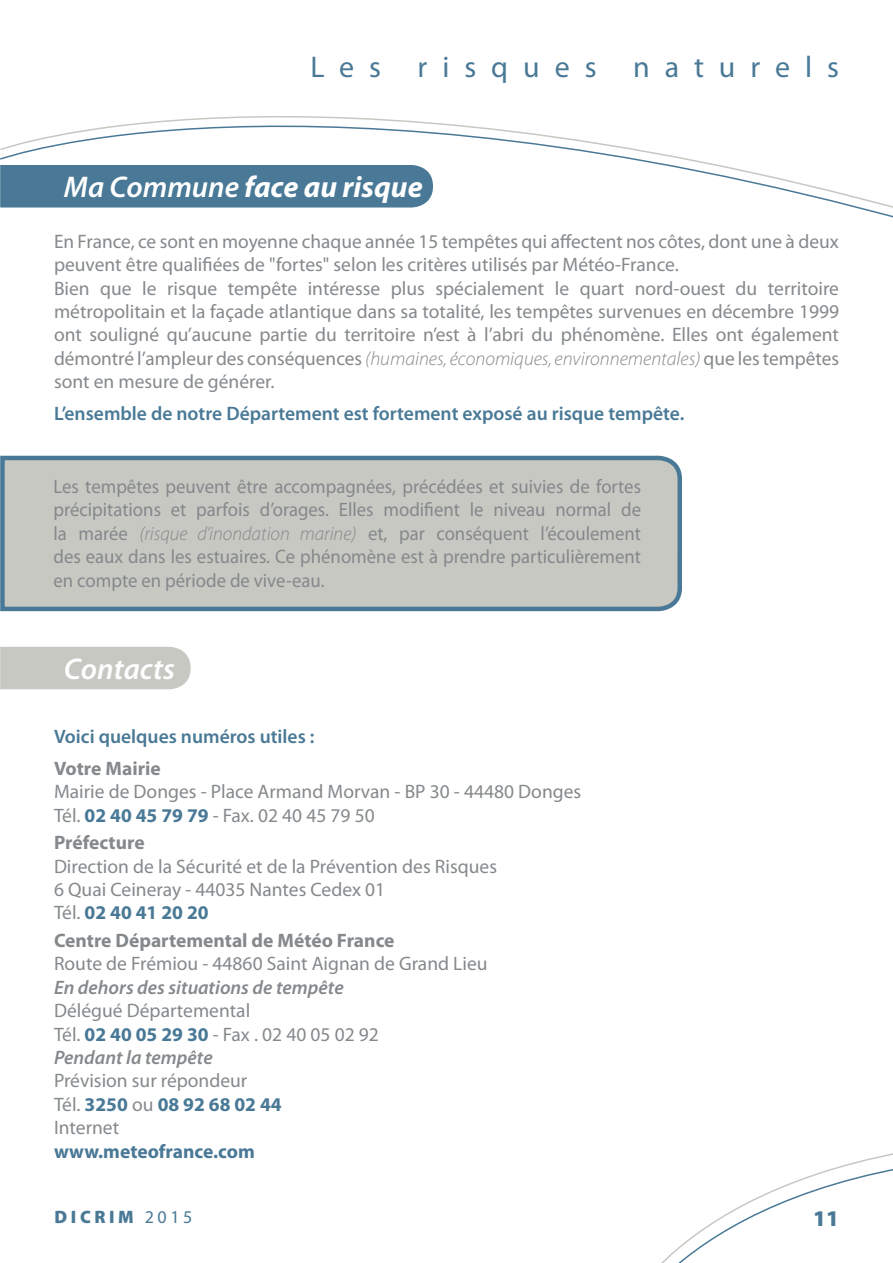
<style>
.page{position:relative;width:893px;height:1263px;background:#fff}
.page>*{position:absolute;margin:0;border:0;box-sizing:border-box;transform-origin:0 0}
.t1{font:italic 700 30px "Myriad Pro";color:#fff}
.t2{font:30px "Myriad Pro";letter-spacing:.5em;color:#497996}
.t3{font:italic 600 30px "Myriad Pro";color:#fff}
.t4{font:900 22.5px "Myriad Pro";color:#497996}
.t5{font:19.5px/23.4px "Myriad Pro";color:#85898c}
.t6{font:19.5px/23.4px "Myriad Pro";color:#85898c;text-align:justify;scale:.96 1}
.t7{font:600 19.5px "Myriad Pro";color:#497996}
.t8{font:700 19.5px "Myriad Pro";color:#85898c}
.t9{font:italic 600 19.5px "Myriad Pro";color:#85898c}
.t10{font:700 19.5px "Myriad Pro";color:#497996}
.t11{font:900 18px "Myriad Pro";letter-spacing:.2em;color:#497996}
.s1{font-weight:600}
.s2{font-weight:300;font-style:italic}
.s3{font-weight:700;color:#497996}
.s4{font-weight:600;font-style:italic}
.s5{font-weight:400}
</style>
<div class="page">
<svg style="left:0;top:455px;width:682px;height:157px;background:#bec3be"></svg>
<svg style="left:661px;top:1153px;width:232px;height:110px"></svg>
<svg style="left:0;top:116px;width:893px;height:102px"></svg>
<div style="left:0;top:165px;width:433px;height:42px;background:#497996"></div>
<div style="left:0;top:647px;width:191px;height:42px;background:#c7c8c1"></div>
<h1 class="t2" style="left:310px;top:48px;width:530px">Les risques naturels</h1>
<h1 class="t1" style="left:64px;top:168px;width:360px"><span class="s1">Ma Commune</span> face au risque</h1>
<p class="t5" style="left:54px;top:229px;width:787px">En France, ce sont en moyenne chaque année 15 tempêtes qui affectent nos côtes, dont une à deux peuvent être qualifiées de "fortes" selon les critères utilisés par Météo-France.<br>Bien que le risque tempête intéresse plus spécialement le quart nord-ouest du territoire métropolitain et la façade atlantique dans sa totalité, les tempêtes survenues en décembre 1999 ont souligné qu’aucune partie du territoire n’est à l’abri du phénomène. Elles ont également démontré l’ampleur des conséquences <span class="s2">(humaines, économiques, environnementales)</span> que les tempêtes sont en mesure de générer.</p>
<p class="t7" style="left:54px;top:401px;width:632px">L’ensemble de notre Département est fortement exposé au risque tempête.</p>
<p class="t6" style="left:54px;top:474px;width:614px">Les tempêtes peuvent être accompagnées, précédées et suivies de fortes précipitations et parfois d’orages. Elles modifient le niveau normal de la marée <span class="s2">(risque d’inondation marine)</span> et, par conséquent l’écoulement des eaux dans les estuaires. Ce phénomène est à prendre particulièrement en compte en période de vive-eau.</p>
<h1 class="t3" style="left:64px;top:650px;width:113px">Contacts</h1>
<p class="t7" style="left:54px;top:724px;width:262px">Voici quelques numéros utiles :</p>
<p class="t8" style="left:54px;top:755px;width:108px">Votre Mairie</p>
<p class="t5" style="left:54px;top:779px;width:529px">Mairie de Donges - Place Armand Morvan - BP 30 - 44480 Donges<br>Tél. <span class="s3">02 40 45 79 79</span> - Fax. 02 40 45 79 50</p>
<p class="t8" style="left:54px;top:830px;width:92px">Préfecture</p>
<p class="t5" style="left:54px;top:854px;width:445px">Direction de la Sécurité et de la Prévention des Risques<br>6 Quai Ceineray - 44035 Nantes Cedex 01<br>Tél. <span class="s3">02 40 41 20 20</span></p>
<p class="t8" style="left:54px;top:928px;width:342px">Centre Départemental de Météo France</p>
<p class="t5" style="left:54px;top:952px;width:435px">Route de Frémiou - 44860 Saint Aignan de Grand Lieu</p>
<p class="t9" style="left:54px;top:975px;width:291px">En dehors des situations de tempête</p>
<p class="t5" style="left:54px;top:999px;width:326px">Délégué Départemental<br>Tél. <span class="s3">02 40 05 29 30</span> - Fax . 02 40 05 02 92<br><span class="s4">Pendant la tempête</span></p>
<p class="t5" style="left:54px;top:1069px;width:229px">Prévision sur répondeur<br>Tél. <span class="s3">3250</span> ou <span class="s3">08 92 68 02 44<br></span>Internet</p>
<p class="t10" style="left:54px;top:1138px;width:202px">www.meteofrance.com</p>
<p class="t11" style="left:55px;top:1205px;width:139px">DICRIM <span class="s5">2015</span></p>
<p class="t4" style="left:813px;top:1203px;width:27px">11</p>
</div>
